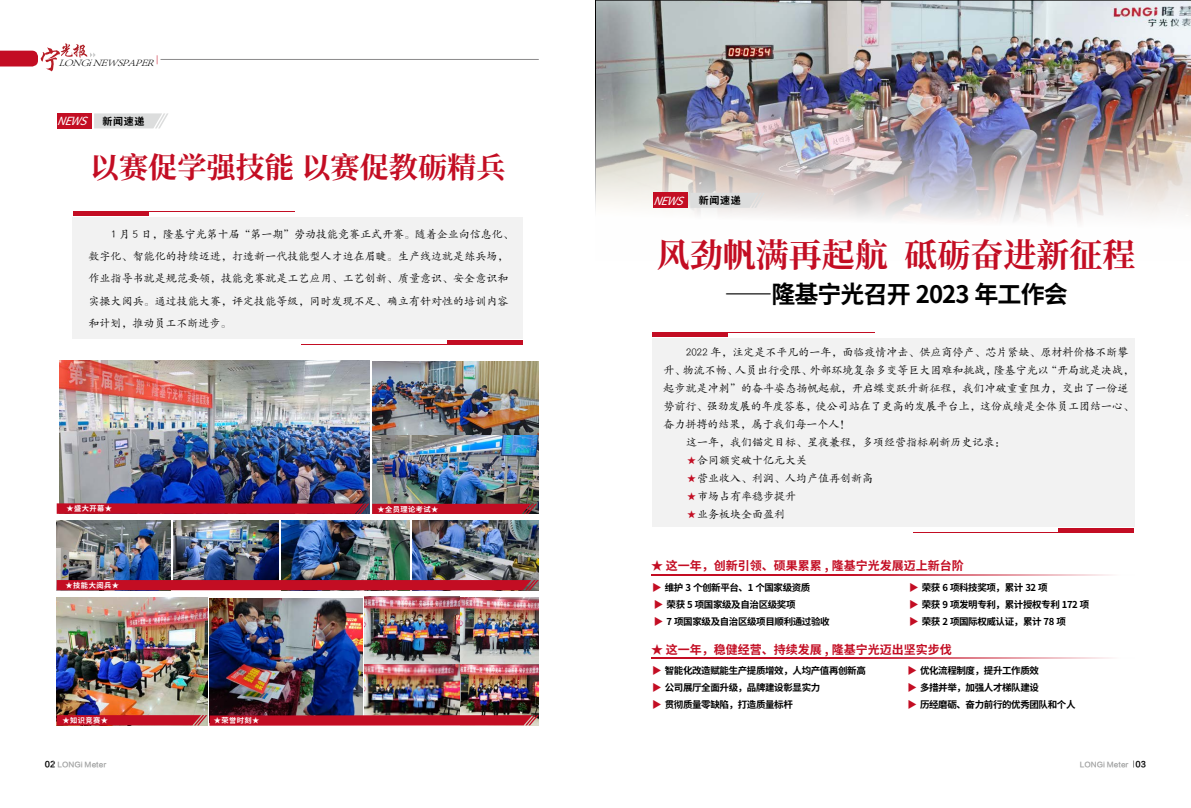
<style>
.page{position:relative;width:1191px;height:808px;background:#fff}
.page>*{position:absolute;margin:0;border:0;box-sizing:border-box;transform-origin:0 0}
.t1{font:700 33px "Source Han Serif SC";color:#c30d23}
.t2{font:700 29.1px "Source Han Serif SC";color:#c30d23}
.t3{font:700 24px "Source Han Sans SC";letter-spacing:-.04em;color:#000}
.t4{font:700 12px "Source Han Sans SC";color:#c30d23}
.t5{font:italic 11.2px "Source Han Sans SC";color:#fff}
.t6{font:11px/22.4px "FZKTK GBK1 0";color:#000}
.t7{font:italic 300 10px "Adobe Song Std";color:#000;scale:1.13 1}
.t8{font:700 10px "Source Han Sans SC";color:#000}
.t9{font:700 9.5px/17px "Source Han Sans SC";letter-spacing:-.04em;color:#000}
.t10{font:700 7.2px "Source Han Sans SC";letter-spacing:.06em;color:#fff}
.t11{font:7px "FZLTZHK GBK1 0";color:#9fa0a0}
.s1{font-weight:700;font-style:normal;font-size:10px;color:#000}
.s2{color:#c30d23}
.s3{font-weight:400;color:#c30d23}
.s4{font-family:"FZLTZCHK GBK1 0";font-size:8px;color:#000}
</style>
<div class="page">
<hr style="left:160px;top:59px;width:379px;height:1px;background:#8b8a8b">
<svg style="left:0;top:43px;width:96px;height:28px"></svg>
<svg style="left:94px;top:113px;width:74px;height:15px"></svg>
<div style="left:73px;top:217px;width:450px;height:122px;background:#f2f2f2"></div>
<hr style="left:73px;top:211px;width:75px;height:4px;background:#c30d23">
<hr style="left:108px;top:211px;width:187px;height:1px;background:#c30d23">
<div style="left:447px;top:340px;width:76px;height:5px;background:#c30d23"></div>
<hr style="left:301px;top:344px;width:186px;height:1px;background:#c30d23">
<div style="left:57px;top:113px;width:34px;height:15px;background:#c30d23"></div>
<img style="left:210px;top:598px;width:153px;height:117px">
<img style="left:57px;top:597px;width:150px;height:118px">
<img style="left:173px;top:520px;width:105px;height:60px">
<img style="left:59px;top:361px;width:311px;height:142px">
<img style="left:372px;top:361px;width:167px;height:73px">
<img style="left:372px;top:436px;width:167px;height:78px">
<svg style="left:57px;top:503px;width:480px;height:11px;background:#b6132a"></svg>
<img style="left:364px;top:597px;width:175px;height:118px">
<img style="left:57px;top:520px;width:113px;height:60px">
<img style="left:281px;top:520px;width:128px;height:60px">
<img style="left:412px;top:520px;width:127px;height:60px">
<svg style="left:57px;top:580px;width:482px;height:10px;background:#c00f24"></svg>
<svg style="left:57px;top:715px;width:482px;height:11px;background:#c21e30"></svg>
<img style="left:595px;top:0;width:596px;height:223px">
<svg style="left:690px;top:193px;width:75px;height:15px"></svg>
<div style="left:652px;top:338px;width:482px;height:189px;background:#f2f2f2"></div>
<hr style="left:652px;top:332px;width:76px;height:4px;background:#c30d23">
<hr style="left:688px;top:332px;width:186px;height:1px;background:#c30d23">
<hr style="left:1058px;top:529px;width:76px;height:4px;background:#c30d23">
<hr style="left:913px;top:532px;width:185px;height:1px;background:#c30d23">
<div style="left:653px;top:193px;width:34px;height:15px;background:#c30d23"></div>
<svg style="left:651px;top:574px;width:460px;height:1px"></svg>
<svg style="left:651px;top:657px;width:460px;height:2px"></svg>
<p class="t7" style="left:58px;top:57px;width:93px">LONGiNEWSPAPER<sup>│</sup></p>
<p class="t5" style="left:57px;top:115px;width:43px">NEWS</p>
<p class="t8" style="left:103px;top:115px;width:43px">新闻速递</p>
<h2 class="t2" style="left:90px;top:151px;width:417px">以赛促学强技能 以赛促教砺精兵</h2>
<p class="t6" style="left:89px;top:223px;width:427px;text-indent:23px">1 月 5 日，隆基宁光第十届“第一期”劳动技能竞赛正式开赛。随着企业向信息化、数字化、智能化的持续迈进，打造新一代技能型人才迫在眉睫。生产线边就是练兵场，作业指导书就是规范要领，技能竞赛就是工艺应用、工艺创新、质量意识、安全意识和实操大阅兵。通过技能大赛，评定技能等级，同时发现不足、确立有针对性的培训内容和计划，推动员工不断进步。</p>
<p class="t10" style="left:66px;top:504px;width:47px">★盛大开幕★</p>
<p class="t10" style="left:377px;top:505px;width:62px">★全员理论考试★</p>
<p class="t10" style="left:66px;top:581px;width:55px">★技能大阅兵★</p>
<p class="t10" style="left:63px;top:716px;width:47px">★知识竞赛★</p>
<p class="t10" style="left:214px;top:716px;width:47px">★荣誉时刻★</p>
<p class="t5" style="left:653px;top:194px;width:89px">NEWS <span class="s1">新闻速递</span></p>
<h1 class="t1" style="left:656px;top:236px;width:480px">风劲帆满再起航 砥砺奋进新征程</h1>
<h3 class="t3" style="left:724px;top:280px;width:345px">——隆基宁光召开 2023 年工作会</h3>
<p class="t6" style="left:686px;top:341px;width:444px">2022 年，注定是不平凡的一年，面临疫情冲击、供应商停产、芯片紧缺、原材料价格不断攀</p>
<p class="t6" style="left:663px;top:359px;width:472px">升、物流不畅、人员出行受限、外部环境复杂多变等巨大困难和挑战，隆基宁光以“开局就是决战，</p>
<p class="t6" style="left:663px;top:377px;width:466px">起步就是冲刺”的奋斗姿态扬帆起航，开启蝶变跃升新征程，我们冲破重重阻力，交出了一份逆</p>
<p class="t6" style="left:663px;top:395px;width:472px">势前行、强劲发展的年度答卷，使公司站在了更高的发展平台上，这份成绩是全体员工团结一心、</p>
<p class="t6" style="left:663px;top:413px;width:188px">奋力拼搏的结果，属于我们每一个人！</p>
<p class="t6" style="left:686px;top:431px;width:320px">这一年，我们锚定目标、星夜兼程，多项经营指标刷新历史记录：</p>
<p class="t6" style="left:686px;top:449px;width:122px"><span class="s2">★</span>合同额突破十亿元大关</p>
<p class="t6" style="left:686px;top:467px;width:188px"><span class="s2">★</span>营业收入、利润、人均产值再创新高</p>
<p class="t6" style="left:686px;top:485px;width:111px"><span class="s2">★</span>市场占有率稳步提升</p>
<p class="t6" style="left:686px;top:503px;width:100px"><span class="s2">★</span>业务板块全面盈利</p>
<p class="t4" style="left:651px;top:559px;width:314px">★ 这一年，创新引领、硕果累累 , 隆基宁光发展迈上新台阶</p>
<p class="t9" style="left:652px;top:579px;width:179px"><span class="s3">▶</span> 维护 3 个创新平台、1 个国家级资质<br><span class="s3">▶</span> 荣获 5 项国家级及自治区级奖项<br><span class="s3">▶</span> 7 项国家级及自治区级项目顺利通过验收</p>
<p class="t9" style="left:652px;top:662px;width:215px"><span class="s3">▶</span> 智能化改造赋能生产提质增效，人均产值再创新高<span class="s3">▶</span> 公司展厅全面升级，品牌建设彰显实力<br><span class="s3">▶</span> 贯彻质量零缺陷，打造质量标杆</p>
<p class="t9" style="left:909px;top:579px;width:182px"><span class="s3">▶</span> 荣获 6 项科技奖项，累计 32 项<br><span class="s3">▶</span> 荣获 9 项发明专利，累计授权专利 172 项<span class="s3">▶</span> 荣获 2 项国际权威认证，累计 78 项</p>
<p class="t9" style="left:907px;top:662px;width:170px"><span class="s3">▶</span> 优化流程制度，提升工作质效<br><span class="s3">▶</span> 多措并举，加强人才梯队建设<br><span class="s3">▶</span> 历经磨砺、奋力前行的优秀团队和个人</p>
<p class="t4" style="left:651px;top:643px;width:302px">★ 这一年，稳健经营、持续发展 , 隆基宁光迈出坚实步伐</p>
<p class="t11" style="left:45px;top:760px;width:63px"><span class="s4">02</span> LONGi Meter</p>
<p class="t11" style="left:1079px;top:760px;width:68px">LONGi Meter <span class="s4">03</span></p>
</div>
